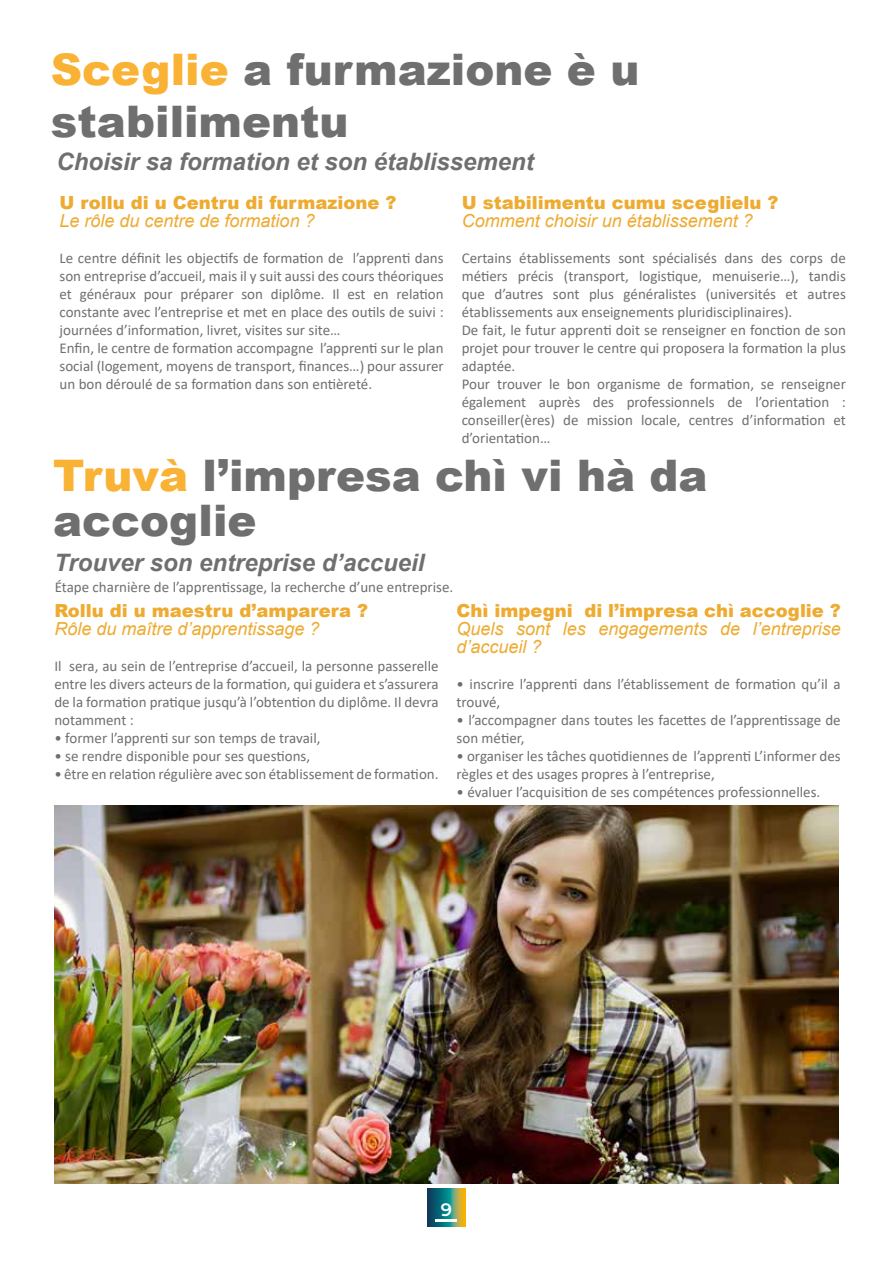
<style>
.page{position:relative;width:893px;height:1263px;background:#fff}
.page>*{position:absolute;margin:0;border:0;box-sizing:border-box;transform-origin:0 0}
.t1{font:900 43.5px/52.2px "Arial";color:#706f6f}
.t2{font:italic 700 24px "Arial";color:#706f6f}
.t3{font:italic 18px/18px "Arial";color:#eeab31}
.t4{font:900 18px "Arial";color:#eeab31}
.t5{font:600 18px "Montserrat";color:#fff}
.t6{font:15px/18px "Calibri";color:#706f6f}
.s1{color:#f9b234}
</style>
<div class="page">
<svg style="left:428px;top:1188px;width:37px;height:39px"></svg>
<hr style="left:436px;top:1219px;width:21px;height:3px;background:#fff">
<img style="left:54px;top:806px;width:785px;height:377px">
<h1 class="t1" style="left:51px;top:42px;width:590px"><span class="s1">Sceglie</span> a furmazione è u stabilimentu</h1>
<h2 class="t2" style="left:56px;top:146px;width:479px">Choisir sa formation et son établissement</h2>
<p class="t4" style="left:60px;top:189px;width:338px">U rollu di u Centru di furmazione ?</p>
<p class="t3" style="left:60px;top:212px;width:257px">Le rôle du centre de formation ?</p>
<p class="t6" style="left:60px;top:248px;width:386px">Le centre définit les objectifs de formation de l’apprenti dans son entreprise d’accueil, mais il y suit aussi des cours théoriques et généraux pour préparer son diplôme. Il est en relation constante avec l’entreprise et met en place des outils de suivi : journées d’information, livret, visites sur site…<br>Enfin, le centre de formation accompagne l’apprenti sur le plan social (logement, moyens de transport, finances…) pour assurer un bon déroulé de sa formation dans son entièreté.</p>
<p class="t4" style="left:462px;top:189px;width:318px">U stabilimentu cumu sceglielu ?</p>
<p class="t3" style="left:462px;top:212px;width:293px">Comment choisir un établissement ?</p>
<p class="t6" style="left:462px;top:248px;width:386px">Certains établissements sont spécialisés dans des corps de métiers précis (transport, logistique, menuiserie…), tandis que d’autres sont plus généralistes (universités et autres établissements aux enseignements pluridisciplinaires).<br>De fait, le futur apprenti doit se renseigner en fonction de son projet pour trouver le centre qui proposera la formation la plus adaptée.<br>Pour trouver le bon organisme de formation, se renseigner également auprès des professionnels de l’orientation : conseiller(ères) de mission locale, centres d’information et d’orientation…</p>
<h1 class="t1" style="left:53px;top:452px;width:656px;line-height:45px"><span class="s1">Truvà</span> l’impresa chì vi hà da accoglie</h1>
<p class="t6" style="left:55px;top:577px;width:400px">Étape charnière de l’apprentissage, la recherche d’une entreprise.</p>
<h2 class="t2" style="left:54px;top:546px;width:372px">Trouver son entreprise d’accueil</h2>
<p class="t4" style="left:54px;top:598px;width:315px">Rollu di u maestru d’amparera ?</p>
<p class="t3" style="left:54px;top:620px;width:267px">Rôle du maître d’apprentissage ?</p>
<p class="t6" style="left:54px;top:657px;width:386px;text-align:justify">Il sera, au sein de l’entreprise d’accueil, la personne passerelle entre les divers acteurs de la formation, qui guidera et s’assurera de la formation pratique jusqu’à l’obtention du diplôme. Il devra notamment :</p>
<p class="t6" style="left:54px;top:729px;width:268px">• former l’apprenti sur son temps de travail,</p>
<p class="t6" style="left:54px;top:747px;width:257px">• se rendre disponible pour ses questions,</p>
<p class="t6" style="left:54px;top:765px;width:386px">• être en relation régulière avec son établissement de formation.</p>
<p class="t4" style="left:457px;top:598px;width:386px">Chì impegni di l’impresa chì accoglie ?</p>
<p class="t3" style="left:457px;top:620px;width:386px">Quels sont les engagements de l’entreprise d’accueil ?</p>
<p class="t6" style="left:457px;top:675px;width:386px">• inscrire l’apprenti dans l’établissement de formation qu’il a trouvé,</p>
<p class="t6" style="left:457px;top:711px;width:386px">• l’accompagner dans toutes les facettes de l’apprentissage de son métier,</p>
<p class="t6" style="left:457px;top:747px;width:386px">• organiser les tâches quotidiennes de l’apprenti L’informer des règles et des usages propres à l’entreprise,</p>
<p class="t6" style="left:457px;top:783px;width:365px">• évaluer l’acquisition de ses compétences professionnelles.</p>
<p class="t5" style="left:441px;top:1197px;width:13px">9</p>
</div>
